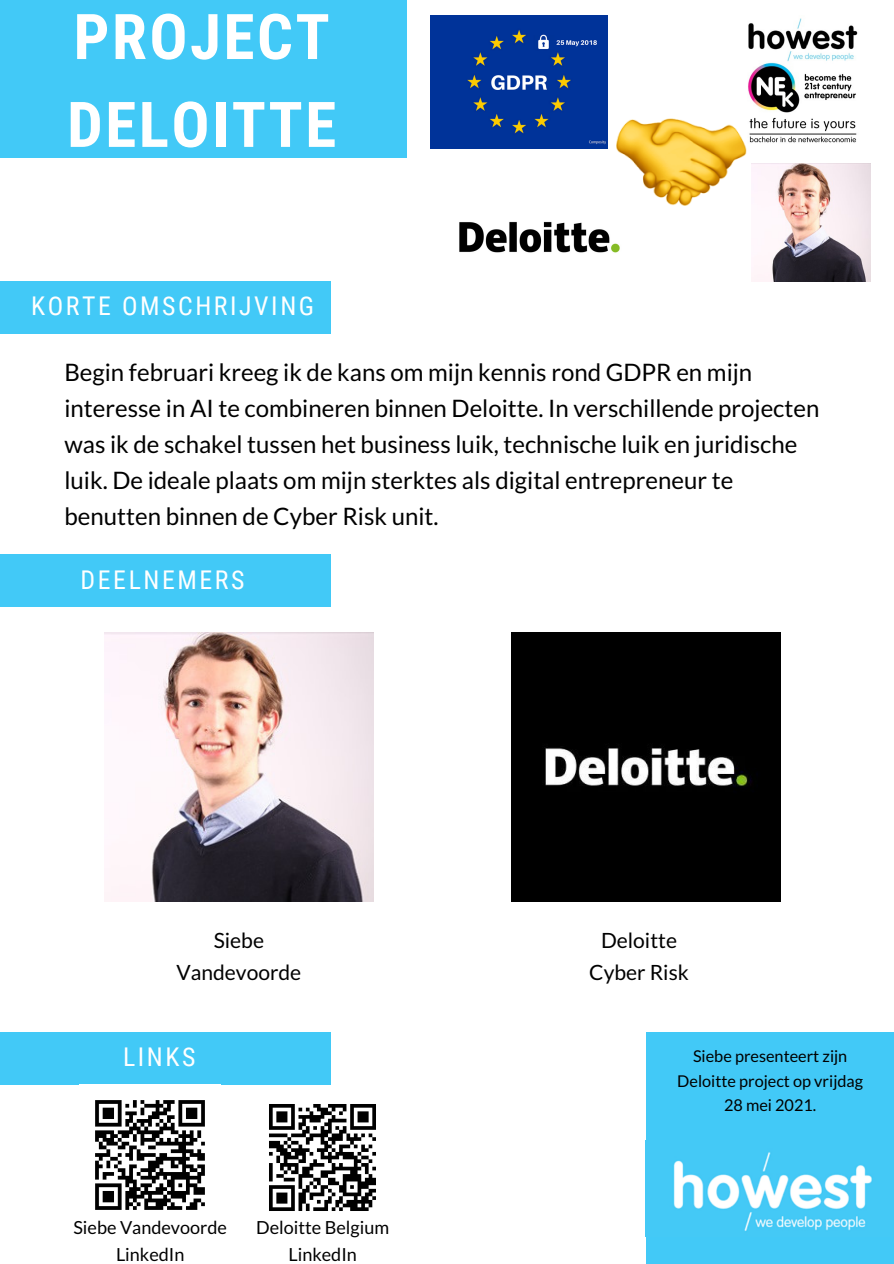
<style>
.page{position:relative;width:894px;height:1264px;background:#fff}
.page>*{position:absolute;margin:0;border:0;box-sizing:border-box;transform-origin:0 0}
.t1{font:700 63px/87.8px "Roboto Condensed";letter-spacing:.04em;color:#fff}
.t2{font:25.8px "Roboto Condensed";letter-spacing:.1em;color:#fff}
.t3{font:24px/36px "Lato";color:#000}
.t4{font:21px/31.5px "Lato";color:#000;text-align:center}
.t5{font:18px "Lato";color:#000}
.t6{font:16.2px/24.8px "Lato";color:#000;text-align:center}
</style>
<div class="page">
<div style="left:0;top:0;width:406px;height:158px;background:#42c9f7"></div>
<div style="left:0;top:554px;width:330px;height:53px;background:#42c9f7"></div>
<div style="left:0;top:281px;width:330px;height:53px;background:#42c9f7"></div>
<div style="left:0;top:1031px;width:330px;height:53px;background:#42c9f7"></div>
<div style="left:645px;top:1031px;width:248px;height:232px;background:#42c9f7"></div>
<img style="left:673px;top:1152px;width:199px;height:79px">
<img style="left:104px;top:632px;width:269px;height:269px">
<div style="left:511px;top:632px;width:269px;height:269px;background:#000"></div>
<img style="left:95px;top:1100px;width:110px;height:110px">
<img style="left:269px;top:1104px;width:107px;height:107px">
<img style="left:430px;top:15px;width:177px;height:133px">
<img style="left:748px;top:18px;width:110px;height:125px">
<img style="left:459px;top:221px;width:161px;height:32px">
<img style="left:616px;top:118px;width:130px;height:88px">
<img style="left:751px;top:163px;width:118px;height:118px">
<p class="t1" style="left:67px;top:-6px;width:270px">PROJECT<br>DELOITTE</p>
<p class="t2" style="left:31px;top:291px;width:284px">KORTE OMSCHRIJVING</p>
<p class="t3" style="left:64px;top:354px;width:756px">Begin februari kreeg ik de kans om mijn kennis rond GDPR en mijn interesse in AI te combineren binnen Deloitte. In verschillende projecten was ik de schakel tussen het business luik, technische luik en juridische luik. De ideale plaats om mijn sterktes als digital entrepreneur te benutten binnen de Cyber Risk unit.</p>
<p class="t2" style="left:81px;top:565px;width:165px">DEELNEMERS</p>
<p class="t4" style="left:176px;top:924px;width:126px">Siebe<br>Vandevoorde</p>
<p class="t4" style="left:601px;top:924px;width:77px">Deloitte</p>
<p class="t4" style="left:589px;top:955px;width:101px">Cyber Risk</p>
<p class="t2" style="left:123px;top:1041px;width:74px">LINKS</p>
<p class="t6" style="left:677px;top:1043px;width:187px">Siebe presenteert zijn<br>Deloitte project op vrijdag<br>28 mei 2021.</p>
<p class="t5" style="left:73px;top:1215px;width:155px">Siebe Vandevoorde</p>
<p class="t5" style="left:116px;top:1242px;width:70px">LinkedIn</p>
<p class="t5" style="left:256px;top:1215px;width:134px">Deloitte Belgium</p>
<p class="t5" style="left:288px;top:1243px;width:70px">LinkedIn</p>
</div>
